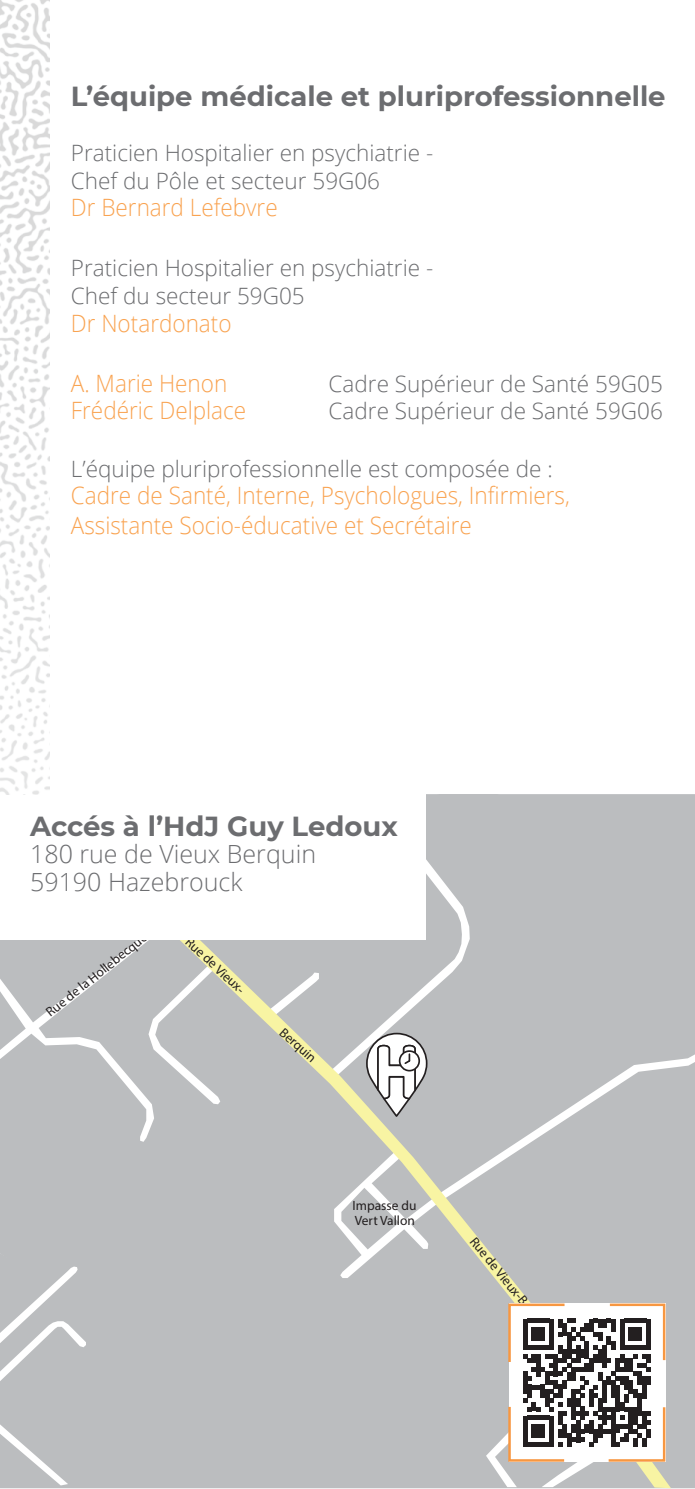
<style>
.page{position:relative;width:695px;height:1489px;background:#fff}
.page>*{position:absolute;margin:0;border:0;box-sizing:border-box;transform-origin:0 0}
.t1{font:700 27.5px "Montserrat";color:#6c6d70}
.t2{font:300 25px/27.5px "Open Sans";color:#6c6d70}
.t3{font:300 23.75px/30px "Open Sans";color:#f9a351;scale:.94 1}
.t4{font:300 22.5px/27.5px "Open Sans";color:#6c6d70}
.t5{font:13.5px/15px "Myriad Pro";color:#231f20}
</style>
<div class="page">
<div style="left:0;top:794px;width:694px;height:693px;background:#bbbdbf"></div>
<svg style="left:0;top:939px;width:37px;height:202px;background:#c2c4c6"></svg>
<div style="left:671px;top:1054px;width:23px;height:223px;background:#bbbdbf"></div>
<div style="left:37px;top:794px;width:634px;height:693px;background:#bbbdbf"></div>
<svg style="left:0;top:1252px;width:86px;height:129px;background:#c4c5c7"></svg>
<svg style="left:0;top:1424px;width:68px;height:61px;background:#c3c5c7"></svg>
<svg style="left:365px;top:1031px;width:63px;height:86px"></svg>
<div style="left:0;top:792px;width:425px;height:147px;background:#fff"></div>
<img style="left:0;top:0;width:50px;height:794px">
<svg style="left:486px;top:1302px;width:180px;height:184px"></svg>
<p class="t1" style="left:71px;top:77px;width:596px">L’équipe médicale et pluriprofessionnelle</p>
<p class="t4" style="left:71px;top:139px;width:364px">Praticien Hospitalier en psychiatrie -<br>Chef du Pôle et secteur 59G06</p>
<p class="t3" style="left:71px;top:192px;width:221px">Dr Bernard Lefebvre</p>
<p class="t4" style="left:71px;top:254px;width:364px">Praticien Hospitalier en psychiatrie -<br>Chef du secteur 59G05</p>
<p class="t3" style="left:71px;top:307px;width:172px">Dr Notardonato</p>
<p class="t3" style="left:71px;top:367px;width:168px">A. Marie Henon</p>
<p class="t4" style="left:328px;top:369px;width:336px">Cadre Supérieur de Santé 59G05</p>
<p class="t3" style="left:71px;top:395px;width:188px">Frédéric Delplace</p>
<p class="t4" style="left:328px;top:396px;width:336px">Cadre Supérieur de Santé 59G06</p>
<p class="t4" style="left:71px;top:454px;width:483px">L’équipe pluriprofessionnelle est composée de :</p>
<p class="t3" style="left:71px;top:480px;width:532px">Cadre de Santé, Interne, Psychologues, Infirmiers,<br>Assistante Socio-éducative et Secrétaire</p>
<p class="t1" style="left:30px;top:806px;width:369px">Accés à l’HdJ Guy Ledoux</p>
<p class="t2" style="left:30px;top:839px;width:287px">180 rue de Vieux Berquin<br>59190 Hazebrouck</p>
<p class="t5" style="left:43px;top:1008px;width:127px;rotate:-39deg">Rue de la Hollebecque</p>
<p class="t5" style="left:192px;top:933px;width:80px;rotate:43deg">Rue de Vieux-</p>
<p class="t5" style="left:287px;top:1024px;width:45px;rotate:42deg">Berquin</p>
<p class="t5" style="left:352px;top:1197px;width:65px">Impasse du<br>Vert Vallon</p>
<p class="t5" style="left:478px;top:1233px;width:121px;rotate:51deg">Rue de Vieux-Berquin</p>
</div>
